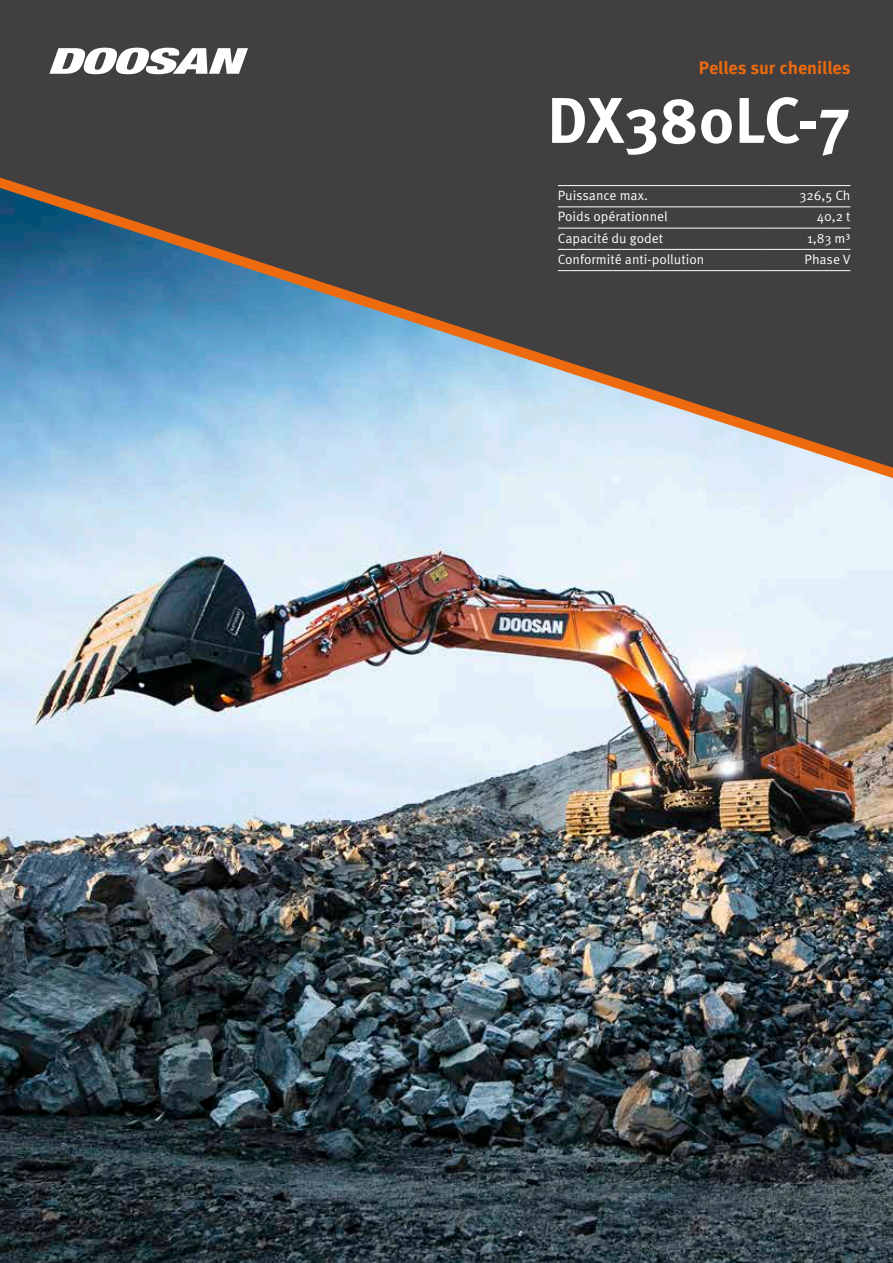
<style>
.page{position:relative;width:893px;height:1263px;background:#fff}
.page>*{position:absolute;margin:0;border:0;box-sizing:border-box;transform-origin:0 0}
.t1{font:700 64.5px "Meta Pro";color:#fff}
.t2{font:700 18px "Meta Pro";letter-spacing:-.005em;color:#ed6a0f}
.t3{font:13.5px "Meta Pro Norm";color:#fff}
</style>
<div class="page">
<img style="left:0;top:478px;width:893px;height:785px">
<div style="left:0;top:0;width:893px;height:178px;background:#423f41"></div>
<svg style="left:0;top:178px;width:893px;height:300px;background:#6b7c89"></svg>
<svg style="left:49px;top:48px;width:199px;height:26px"></svg>
<hr style="left:558px;top:185px;width:206px;height:1px;background:#fff">
<hr style="left:764px;top:185px;width:86px;height:1px;background:#fff">
<hr style="left:558px;top:207px;width:206px;height:1px;background:#fff">
<hr style="left:764px;top:207px;width:86px;height:1px;background:#fff">
<hr style="left:558px;top:228px;width:206px;height:1px;background:#fff">
<hr style="left:764px;top:228px;width:86px;height:1px;background:#fff">
<hr style="left:558px;top:249px;width:206px;height:1px;background:#fff">
<hr style="left:764px;top:249px;width:86px;height:1px;background:#fff">
<hr style="left:558px;top:270px;width:206px;height:1px;background:#fff">
<hr style="left:764px;top:270px;width:86px;height:1px;background:#fff">
<h2 class="t2" style="left:699px;top:53px;width:153px">Pelles sur chenilles</h2>
<h1 class="t1" style="left:547px;top:70px;width:305px">DX380LC-7</h1>
<p class="t3" style="left:558px;top:185px;width:91px">Puissance max.</p>
<p class="t3" style="left:799px;top:185px;width:53px">326,5 Ch</p>
<p class="t3" style="left:558px;top:206px;width:112px">Poids opérationnel</p>
<p class="t3" style="left:817px;top:206px;width:35px">40,2 t</p>
<p class="t3" style="left:558px;top:228px;width:107px">Capacité du godet</p>
<p class="t3" style="left:807px;top:228px;width:45px">1,83 m³</p>
<p class="t3" style="left:558px;top:249px;width:148px">Conformité anti-pollution</p>
<p class="t3" style="left:805px;top:249px;width:48px">Phase V</p>
</div>
